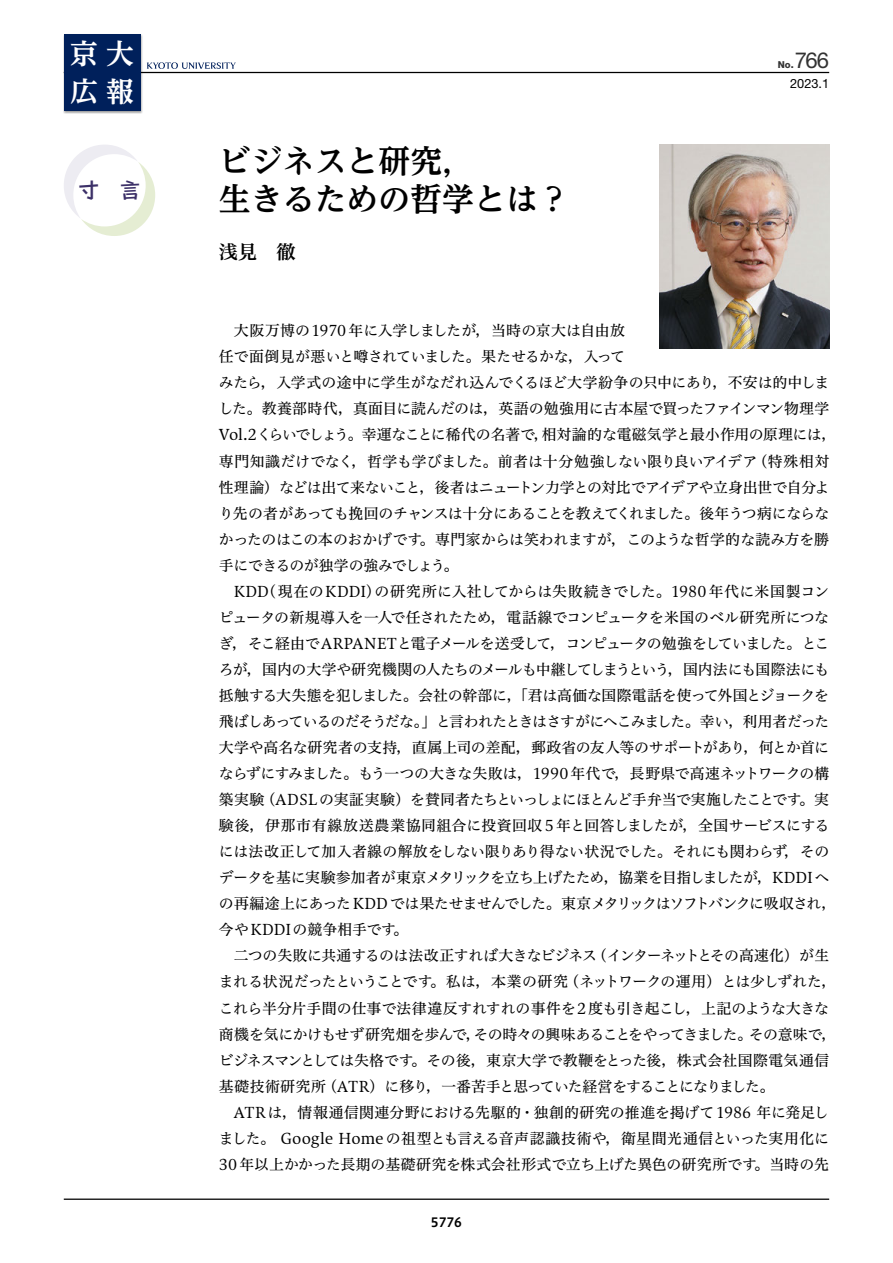
<style>
.page{position:relative;width:893px;height:1263px;background:#fff}
.page>*{position:absolute;margin:0;border:0;box-sizing:border-box;transform-origin:0 0}
.t1{font:700 31.95px/38.2px "UD Reimin Pro";color:#000}
.t2{font:700 27.75px/38.2px "UD Reimin Pro";color:#fff}
.t3{font:22.05px "Helvetica Neue LT Std";color:#333}
.t4{font:500 20.7px "Take Std";color:#3c3068}
.t5{font:19.2px "Hiragino UD Serif Std N W6";color:#000}
.t6{font:14.85px/26.1px "Hiragino UD Serif Std N W4";letter-spacing:-.02em;color:#000}
.t7{font:12.75px "Helvetica Neue LT Std";color:#000}
.t8{font:12.75px "Hiragino UD Sans Std W6";color:#000}
.t9{font:800 9.6px "Helvetica Neue LT Std";color:#333}
</style>
<div class="page">
<hr style="left:64px;top:1198px;width:765px;height:2px;background:#000">
<hr style="left:64px;top:72px;width:765px;height:1px;background:#000">
<svg style="left:64px;top:145px;width:91px;height:91px"></svg>
<div style="left:63px;top:33px;width:80px;height:81px;background:#000;opacity:.4"></div>
<div style="left:64px;top:34px;width:76px;height:77px;background:#00205b"></div>
<svg style="left:147px;top:62px;width:89px;height:7px"></svg>
<img style="left:659px;top:145px;width:170px;height:204px">
<h2 class="t2" style="left:70px;top:34px;width:65px">京大広報</h2>
<h3 class="t4" style="left:78px;top:174px;width:64px">寸　言</h3>
<h1 class="t1" style="left:219px;top:141px;width:352px">ビジネスと研究，<br>生きるための哲学とは？</h1>
<p class="t5" style="left:219px;top:237px;width:78px">浅見　徹</p>
<p class="t9" style="left:778px;top:59px;width:17px">No.</p>
<h3 class="t3" style="left:795px;top:47px;width:36px">766</h3>
<p class="t7" style="left:790px;top:76px;width:41px">2023.1</p>
<p class="t6" style="left:219px;top:317px;width:619px;text-indent:15px">大阪万博の1970 年に入学しましたが，当時の京大は自由放<br>任で面倒見が悪いと噂されていました。果たせるかな，入って<br>みたら，入学式の途中に学生がなだれ込んでくるほど大学紛争の只中にあり，不安は的中しました。教養部時代，真面目に読んだのは，英語の勉強用に古本屋で買ったファインマン物理学Vol.2くらいでしょう。幸運なことに稀代の名著で，相対論的な電磁気学と最小作用の原理には，専門知識だけでなく，哲学も学びました。前者は十分勉強しない限り良いアイデア（特殊相対性理論）などは出て来ないこと，後者はニュートン力学との対比でアイデアや立身出世で自分より先の者があっても挽回のチャンスは十分にあることを教えてくれました。後年うつ病にならなかったのはこの本のおかげです。専門家からは笑われますが，このような哲学的な読み方を勝手にできるのが独学の強みでしょう。</p>
<p class="t6" style="left:219px;top:577px;width:619px;text-indent:15px">KDD(現在のKDDI)の研究所に入社してからは失敗続きでした。1980 年代に米国製コンピュータの新規導入を一人で任されたため，電話線でコンピュータを米国のベル研究所につなぎ，そこ経由でARPANETと電子メールを送受して，コンピュータの勉強をしていました。ところが，国内の大学や研究機関の人たちのメールも中継してしまうという，国内法にも国際法にも抵触する大失態を犯しました。会社の幹部に，「君は高価な国際電話を使って外国とジョークを飛ばしあっているのだそうだな。」と言われたときはさすがにへこみました。幸い，利用者だった大学や高名な研究者の支持，直属上司の差配，郵政省の友人等のサポートがあり，何とか首にならずにすみました。もう一つの大きな失敗は，1990 年代で，長野県で高速ネットワークの構築実験（ADSLの実証実験）を賛同者たちといっしょにほとんど手弁当で実施したことです。実験後，伊那市有線放送農業協同組合に投資回収 5 年と回答しましたが，全国サービスにするには法改正して加入者線の解放をしない限りあり得ない状況でした。それにも関わらず，そのデータを基に実験参加者が東京メタリックを立ち上げたため，協業を目指しましたが，KDDIへの再編途上にあったKDDでは果たせませんでした。東京メタリックはソフトバンクに吸収され，今やKDDIの競争相手です。</p>
<p class="t6" style="left:219px;top:942px;width:619px;text-indent:15px">二つの失敗に共通するのは法改正すれば大きなビジネス（インターネットとその高速化）が生まれる状況だったということです。私は，本業の研究（ネットワークの運用）とは少しずれた，これら半分片手間の仕事で法律違反すれすれの事件を2度も引き起こし，上記のような大きな商機を気にかけもせず研究畑を歩んで，その時々の興味あることをやってきました。その意味で，ビジネスマンとしては失格です。その後，東京大学で教鞭をとった後，株式会社国際電気通信基礎技術研究所（ATR）に移り，一番苦手と思っていた経営をすることになりました。</p>
<p class="t6" style="left:219px;top:1098px;width:612px;text-align:justify;text-indent:15px">ATRは，情報通信関連分野における先駆的・独創的研究の推進を掲げて1986 年に発足しました。 Google Homeの祖型とも言える音声認識技術や，衛星間光通信といった実用化に30 年以上かかった長期の基礎研究を株式会社形式で立ち上げた異色の研究所です。当時の先</p>
<p class="t8" style="left:431px;top:1213px;width:33px">5776</p>
</div>
